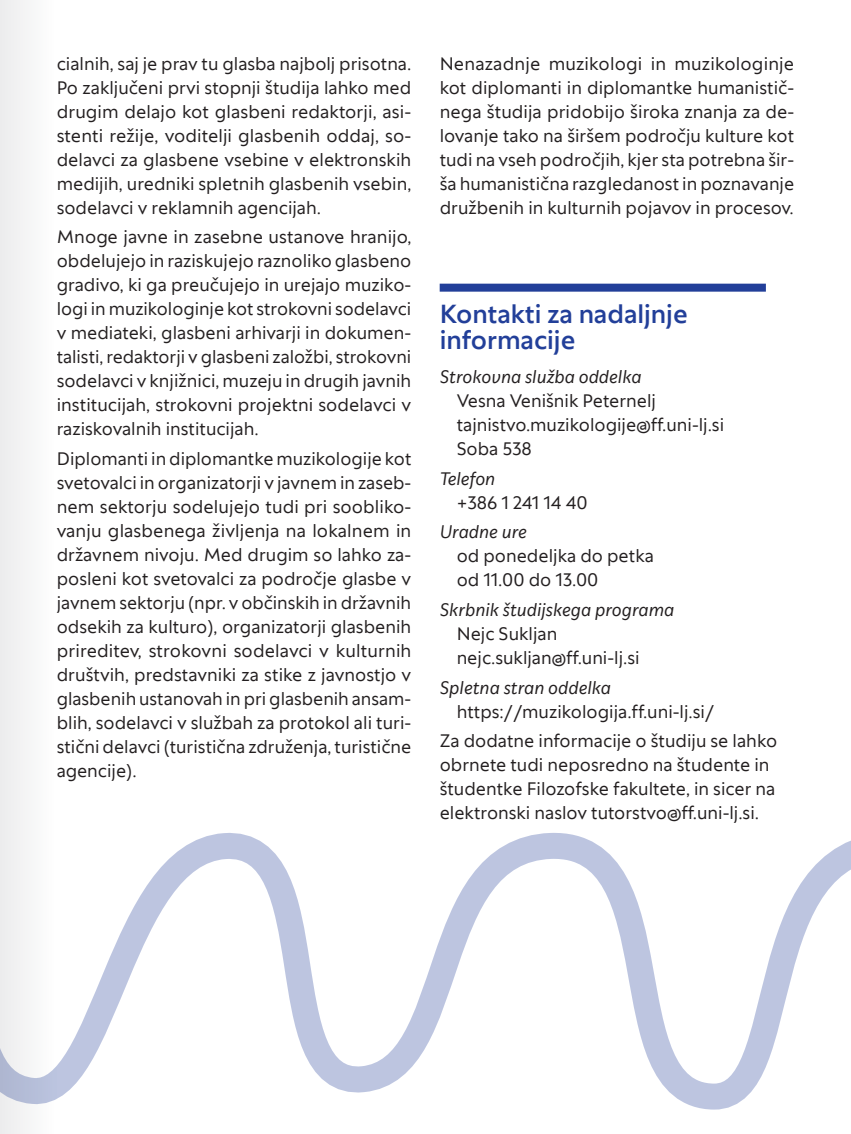
<style>
.page{position:relative;width:851px;height:1134px;background:#fff}
.page>*{position:absolute;margin:0;border:0;box-sizing:border-box;transform-origin:0 0}
.poudark{font:500 26px/26px "Univerza Sans";color:#223f99}
.tekst{font:18px/24px "Univerza Sans";color:#231f20;text-align:justify}
.tekst_leva{font:18px/24px "Univerza Sans";color:#231f20}
.s1{font-style:italic}
</style>
<div class="page">
<svg style="left:57px;top:833px;width:793px;height:277px"></svg>
<div style="left:439px;top:284px;width:326px;height:8px;background:#223f99"></div>
<div style="left:0;top:0;width:57px;height:1134px;background:#f4f5f5"></div>
<p class="tekst" style="left:57px;top:51px;width:356px">cialnih, saj je prav tu glasba najbolj prisotna.<br>Po zaključeni prvi stopnji študija lahko med drugim delajo kot glasbeni redaktorji, asi&shy;stenti režije, voditelji glasbenih oddaj, so&shy;delavci za glasbene vsebine v elektronskih medijih, uredniki spletnih glasbenih vsebin, sodelavci v reklamnih agencijah.</p>
<p class="tekst" style="left:57px;top:224px;width:356px">Mnoge javne in zasebne ustanove hranijo, obdelujejo in raziskujejo raznoliko glasbeno gradivo, ki ga preučujejo in urejajo muziko&shy;logi in muzikologinje kot strokovni sodelavci v mediateki, glasbeni arhivarji in dokumen&shy;talisti, redaktorji v glasbeni založbi, strokovni sodelavci v knjižnici, muzeju in drugih javnih institucijah, strokovni projektni sodelavci v raziskovalnih institucijah.</p>
<p class="tekst" style="left:57px;top:446px;width:356px">Diplomanti in diplomantke muzikologije kot svetovalci in organizatorji v javnem in zaseb&shy;nem sektorju sodelujejo tudi pri soobliko&shy;vanju glasbenega življenja na lokalnem in državnem nivoju. Med drugim so lahko za&shy;posleni kot svetovalci za področje glasbe v javnem sektorju (npr. v občinskih in državnih odsekih za kulturo), organizatorji glasbenih prireditev, strokovni sodelavci v kulturnih društvih, predstavniki za stike z javnostjo v glasbenih ustanovah in pri glasbenih ansam&shy;blih, sodelavci v službah za protokol ali turi&shy;stični delavci (turistična združenja, turistične agencije).</p>
<p class="tekst" style="left:439px;top:51px;width:356px">Nenazadnje muzikologi in muzikologinje kot diplomanti in diplomantke humanistič&shy;nega študija pridobijo široka znanja za de&shy;lovanje tako na širšem področju kulture kot tudi na vseh področjih, kjer sta potrebna šir&shy;ša humanistična razgledanost in poznavanje družbenih in kulturnih pojavov in procesov.</p>
<p class="poudark" style="left:439px;top:300px;width:249px">Kontakti za nadaljnje informacije</p>
<p class="tekst_leva" style="left:456px;top:364px;width:269px;text-indent:-17px"><span class="s1">Strokovna služba oddelka<br></span>Vesna Venišnik Peternelj tajnistvo.muzikologije@ff.uni-lj.si<br>Soba 538</p>
<p class="tekst_leva" style="left:456px;top:466px;width:132px;text-indent:-17px"><span class="s1">Telefon<br></span>+386 1 241 14 40</p>
<p class="tekst_leva" style="left:456px;top:519px;width:199px;text-indent:-17px"><span class="s1">Uradne ure<br></span>od ponedeljka do petka od 11.00 do 13.00</p>
<p class="tekst_leva" style="left:456px;top:597px;width:219px;text-indent:-17px"><span class="s1">Skrbnik študijskega programa<br></span>Nejc Sukljan nejc.sukljan@ff.uni-lj.si</p>
<p class="tekst_leva" style="left:456px;top:675px;width:259px;text-indent:-17px"><span class="s1">Spletna stran oddelka </span>https://muzikologija.ff.uni-lj.si/</p>
<p class="tekst_leva" style="left:439px;top:728px;width:339px">Za dodatne informacije o študiju se lahko obrnete tudi neposredno na študente in študentke Filozofske fakultete, in sicer na elektronski naslov tutorstvo@ff.uni-lj.si.</p>
</div>
